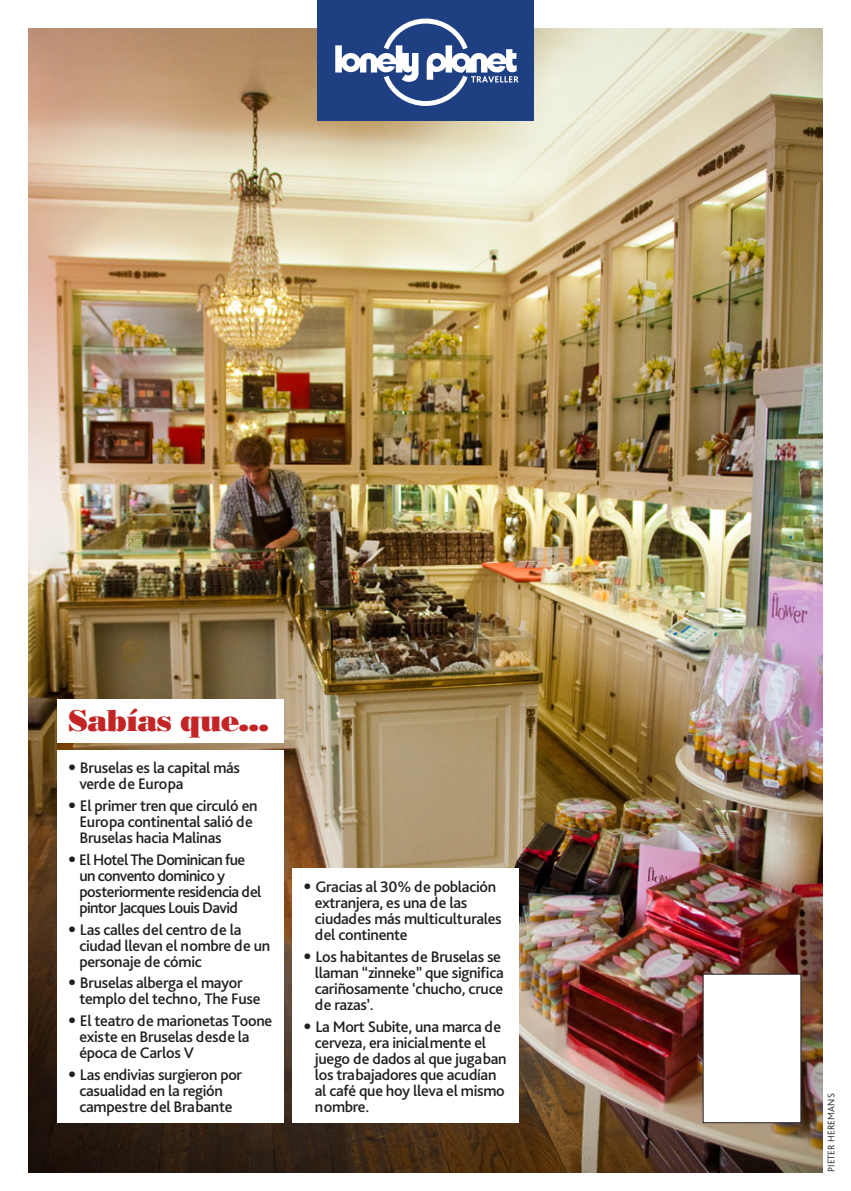
<style>
.page{position:relative;width:851px;height:1191px;background:#fff}
.page>*{position:absolute;margin:0;border:0;box-sizing:border-box;transform-origin:0 0}
.t1{font:30px "Bodoni Std Poster";letter-spacing:-.02em;color:#c32527}
.MiH_Essentials_Subh{font:500 16px/16px "Bliss Pro";letter-spacing:-.02em;color:#231f20}
.MiH_Essentials_Subh-2{font:500 16px/16px "Bliss Pro";letter-spacing:-.04em;color:#231f20}
.Credit{font:300 10px "Bliss Pro";letter-spacing:.015em;color:#231f20}
.s1{font-family:"Helvetica Neue LT Std";font-weight:300}
</style>
<div class="page">
<img style="left:28px;top:28px;width:794px;height:1144px">
<div style="left:57px;top:750px;width:226px;height:373px;background:#fff"></div>
<div style="left:292px;top:868px;width:227px;height:255px;background:#fff"></div>
<div style="left:57px;top:698px;width:226px;height:44px;background:#fff"></div>
<div style="left:317px;top:0;width:216px;height:121px;background:#1f3f83"></div>
<svg style="left:335px;top:19px;width:183px;height:87px"></svg>
<div style="left:703px;top:974px;width:97px;height:148px;background:#fff"></div>
<div style="left:702px;top:974px;width:99px;height:149px;border:1px solid #231f20"></div>
<p class="t1" style="left:68px;top:702px;width:202px">Sabías que…</p>
<p class="MiH_Essentials_Subh" style="left:79px;top:759px;width:162px;text-indent:-11px"><span class="s1">•</span> Bruselas es la capital más verde de Europa</p>
<p class="MiH_Essentials_Subh" style="left:79px;top:797px;width:179px;text-indent:-11px"><span class="s1">•</span> El primer tren que circuló en<br>Europa continental salió de<br>Bruselas hacia Malinas</p>
<p class="MiH_Essentials_Subh-2" style="left:79px;top:851px;width:183px;text-indent:-11px"><span class="s1">•</span> El Hotel The Dominican fue un convento dominico y posteriormente residencia del pintor Jacques Louis David</p>
<p class="MiH_Essentials_Subh" style="left:79px;top:920px;width:192px;text-indent:-11px"><span class="s1">•</span> Las calles del centro de la ciudad llevan el nombre de un personaje de cómic</p>
<p class="MiH_Essentials_Subh" style="left:79px;top:974px;width:182px;text-indent:-11px"><span class="s1">•</span> Bruselas alberga el mayor templo del techno, The Fuse</p>
<p class="MiH_Essentials_Subh" style="left:79px;top:1012px;width:194px;text-indent:-11px"><span class="s1">•</span> El teatro de marionetas Toone existe en Bruselas desde la época de Carlos V</p>
<p class="MiH_Essentials_Subh" style="left:68px;top:1065px;width:176px;text-align:center"><span class="s1">•</span> Las endivias surgieron por casualidad en la región campestre del Brabante</p>
<p class="MiH_Essentials_Subh" style="left:315px;top:878px;width:188px;text-indent:-11px"><span class="s1">•</span> Gracias al 30% de población extranjera, es una de las ciudades más multiculturales del continente</p>
<p class="MiH_Essentials_Subh" style="left:315px;top:948px;width:190px;text-indent:-11px"><span class="s1">•</span> Los habitantes de Bruselas se llaman “zinneke” que significa cariñosamente ‘chucho, cruce de razas’.</p>
<p class="MiH_Essentials_Subh" style="left:315px;top:1017px;width:193px;text-indent:-11px"><span class="s1">•</span> La Mort Subite, una marca de cerveza, era inicialmente el juego de dados al que jugaban los trabajadores que acudían al café que hoy lleva el mismo nombre.</p>
<p class="Credit" style="left:824px;top:1172px;width:80px;rotate:-90deg">PIETER HEREMANS</p>
</div>
